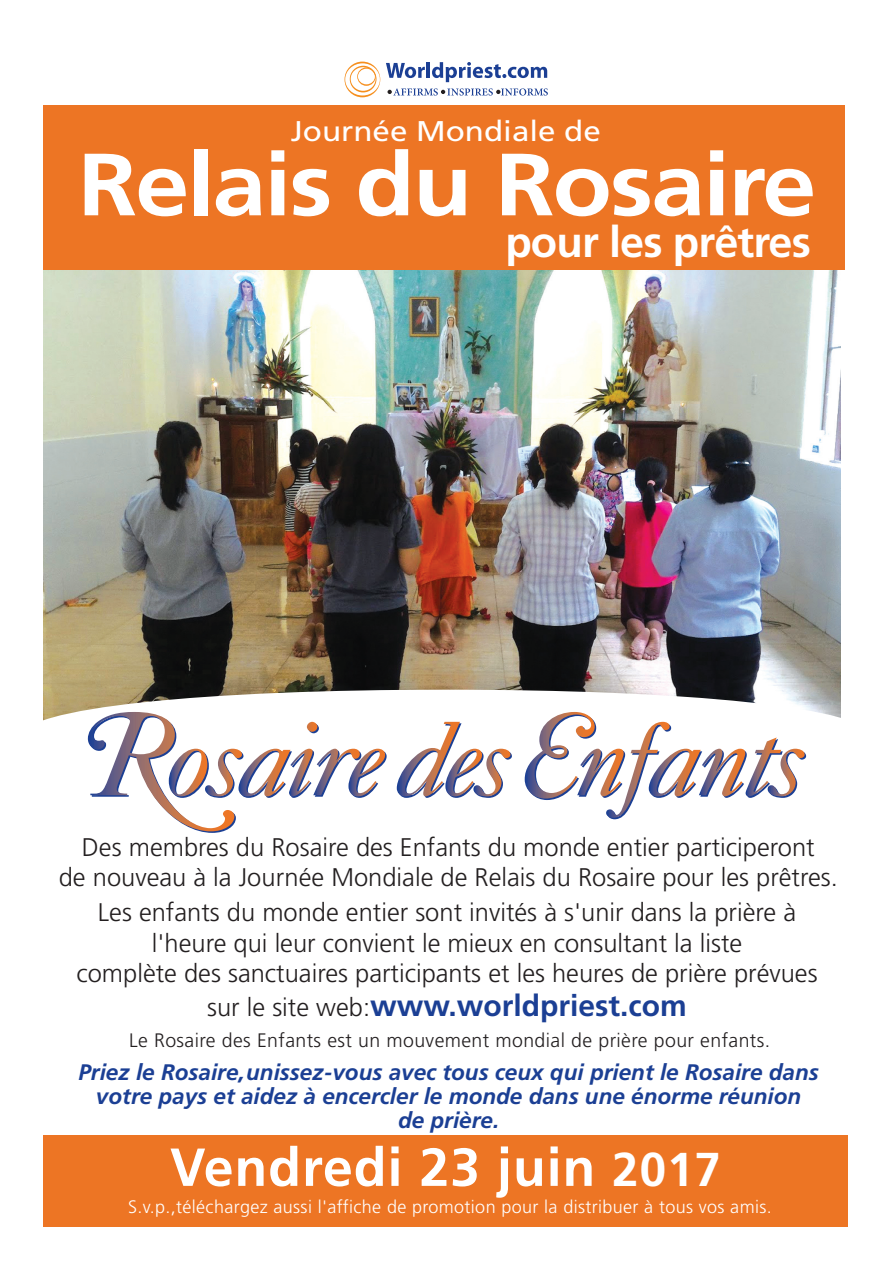
<style>
.page{position:relative;width:893px;height:1263px;background:#fff}
.page>*{position:absolute;margin:0;border:0;box-sizing:border-box;transform-origin:0 0}
.t1{font:700 88.2px "Frutiger";letter-spacing:-.02em;color:#fff;scale:1.1 1}
.t2{font:700 53.55px "Frutiger";letter-spacing:.02em;color:#fff}
.t3{font:700 43.2px "Frutiger";letter-spacing:-.02em;color:#fff}
.t4{font:700 30px "Frutiger";color:#1b3f94}
.t5{font:28.5px "Frutiger";color:#fff;scale:1.1 1}
.t6{font:300 25.5px/30px "Frutiger";color:#231f20;text-align:center}
.t7{font:italic 700 22.5px/24px "Frutiger";color:#1b3f94;text-align:center}
.t8{font:300 19.5px "Frutiger";letter-spacing:.02em;color:#231f20}
.t9{font:300 18px "Frutiger";letter-spacing:.02em;color:#fff}
.s1{font-weight:300;font-size:25.5px;color:#231f20}
.s2{font-size:47.55px}
</style>
<div class="page">
<svg style="left:344px;top:62px;width:36px;height:35px"></svg>
<svg style="left:386px;top:63px;width:39px;height:15px"></svg>
<hr style="left:427px;top:62px;width:3px;height:16px;background:#1b3f94">
<svg style="left:432px;top:62px;width:115px;height:20px"></svg>
<svg style="left:387px;top:88px;width:161px;height:8px"></svg>
<div style="left:43px;top:1136px;width:804px;height:91px;background:#ed7524"></div>
<img style="left:43px;top:270px;width:797px;height:420px">
<div style="left:43px;top:106px;width:801px;height:164px;background:#ed7524"></div>
<svg style="left:43px;top:690px;width:798px;height:143px"></svg>
<p class="t5" style="left:291px;top:120px;width:283px">Journée Mondiale de</p>
<h1 class="t1" style="left:78px;top:149px;width:673px">Relais du Rosaire</h1>
<h3 class="t3" style="left:505px;top:225px;width:307px">pour les prêtres</h3>
<p class="t6" style="left:59px;top:834px;width:780px">Des membres du Rosaire des Enfants du monde entier participeront<br>de nouveau à la Journée Mondiale de Relais du Rosaire pour les prêtres.</p>
<p class="t6" style="left:76px;top:900px;width:743px">Les enfants du monde entier sont invités à s'unir dans la prière à l'heure qui leur convient le mieux en consultant la liste<br>complète des sanctuaires participants et les heures de prière prévues</p>
<p class="t4" style="left:207px;top:993px;width:481px"><span class="s1">sur le site web:</span>www.worldpriest.com</p>
<p class="t8" style="left:129px;top:1032px;width:642px">Le Rosaire des Enfants est un mouvement mondial de prière pour enfants.</p>
<p class="t7" style="left:78px;top:1062px;width:742px">Priez le Rosaire,unissez-vous avec tous ceux qui prient le Rosaire dans votre pays et aidez à encercler le monde dans une énorme réunion<br>de prière.</p>
<h2 class="t2" style="left:170px;top:1146px;width:552px">Vendredi 23 juin <span class="s2">2017</span></h2>
<p class="t9" style="left:128px;top:1200px;width:645px">S.v.p.,téléchargez aussi l'affiche de promotion pour la distribuer à tous vos amis.</p>
</div>
